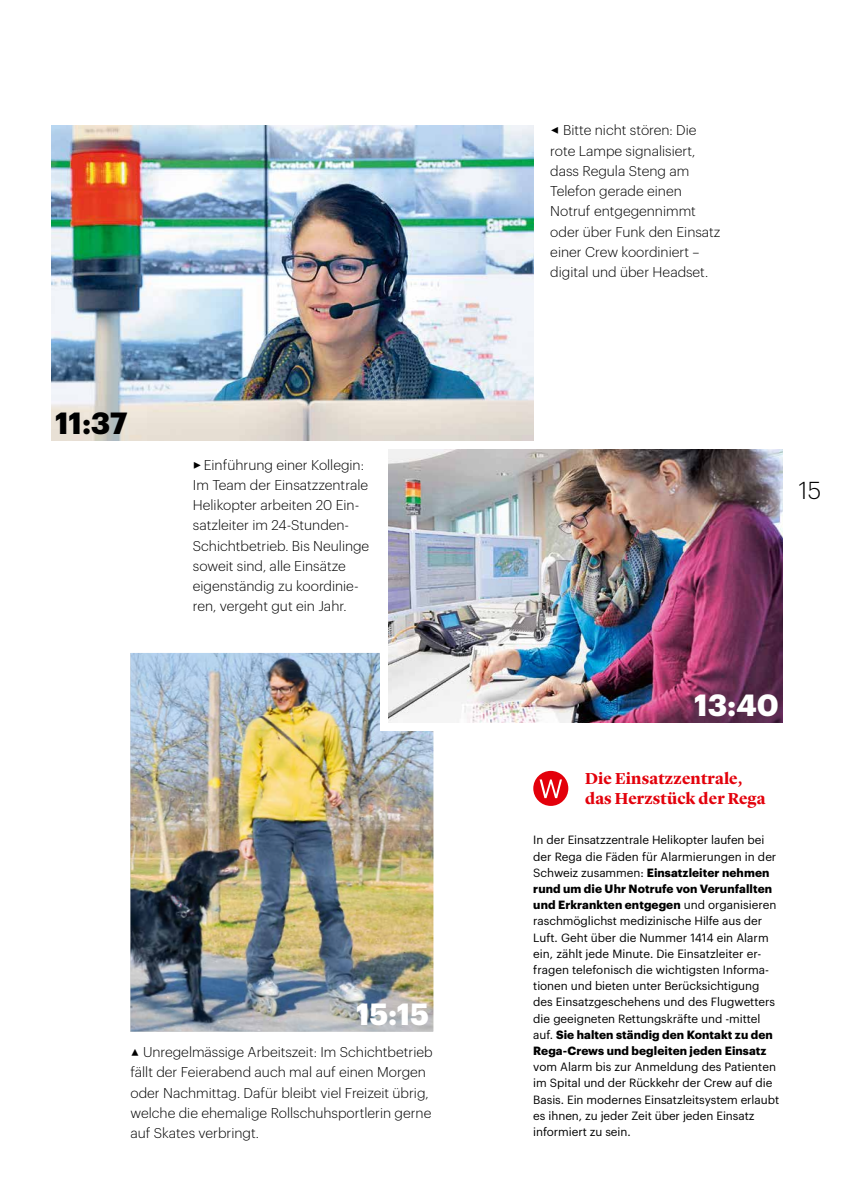
<style>
.page{position:relative;width:851px;height:1191px;background:#fff}
.page>*{position:absolute;margin:0;border:0;box-sizing:border-box;transform-origin:0 0}
.t1{font:700 30px "Graphik";color:#fff}
.t2{font:700 30px "Graphik";color:#000}
.t3{font:300 24px "Graphik";color:#000}
.t4{font:700 16.5px/20.2px "Lyon Display";letter-spacing:.01em;color:#e3000b}
.t5{font:300 13.8px/20.2px "Graphik";color:#000}
.t6{font:11.7px/16.2px "Graphik";letter-spacing:-.005em;color:#000}
.s1{font-weight:700}
</style>
<div class="page">
<img style="left:130px;top:653px;width:303px;height:378px">
<img style="left:51px;top:125px;width:482px;height:316px">
<div style="left:533px;top:771px;width:35px;height:35px;background:#e3000b;border-radius:50%"></div>
<svg style="left:539px;top:779px;width:23px;height:19px"></svg>
<div style="left:380px;top:466px;width:241px;height:265px;background:#fff"></div>
<img style="left:388px;top:449px;width:394px;height:274px">
<p class="t2" style="left:55px;top:400px;width:74px">11:37</p>
<p class="t5" style="left:193px;top:453px;width:178px">✓ Einführung einer Kollegin:<br>Im Team der Einsatzzentrale<br>Helikopter arbeiten 20 Ein&shy;satzleiter im 24-Stunden-<br>Schichtbetrieb. Bis Neulinge soweit sind, alle Einsätze eigenständig zu koordinie&shy;ren, vergeht gut ein Jahr.</p>
<p class="t1" style="left:356px;top:991px;width:75px">15:15</p>
<p class="t5" style="left:130px;top:1040px;width:303px;text-indent:13px">Unregelmässige Arbeitszeit: Im Schichtbetrieb fällt der Feierabend auch mal auf einen Morgen oder Nachmittag. Dafür bleibt viel Freizeit übrig, welche die ehemalige Rollschuhsportlerin gerne auf Skates verbringt.</p>
<p class="t5" style="left:550px;top:119px;width:172px;text-indent:13px">Bitte nicht stören: Die rote Lampe signalisiert, dass Regula Steng am<br>Telefon gerade einen<br>Notruf entgegennimmt oder über Funk den Einsatz einer Crew koordiniert – digital und über Headset.</p>
<h2 class="t3" style="left:798px;top:473px;width:24px">15</h2>
<p class="t1" style="left:694px;top:682px;width:86px">13:40</p>
<h3 class="t4" style="left:585px;top:766px;width:182px">Die Einsatzzentrale, das Herzstück der Rega</h3>
<p class="t6" style="left:533px;top:831px;width:247px">In der Einsatzzentrale Helikopter laufen bei der Rega die Fäden für Alarmierungen in der Schweiz zusammen: <span class="s1">Einsatzleiter nehmen rund um die Uhr Notrufe von Verunfallten und Erkrankten entgegen</span> und organisieren raschmöglichst medizinische Hilfe aus der Luft. Geht über die Nummer 1414 ein Alarm ein, zählt jede Minute. Die Einsatzleiter er&shy;fragen telefonisch die wichtigsten Informa&shy;tionen und bieten unter Berücksichtigung des Einsatzgeschehens und des Flugwetters die geeigneten Rettungskräfte und -mittel auf. <span class="s1">Sie halten ständig den Kontakt zu den Rega-Crews und begleiten jeden Einsatz </span>vom Alarm bis zur Anmeldung des Patienten im Spital und der Rückkehr der Crew auf die Basis. Ein modernes Einsatzleitsystem erlaubt es ihnen, zu jeder Zeit über jeden Einsatz informiert zu sein.</p>
</div>
